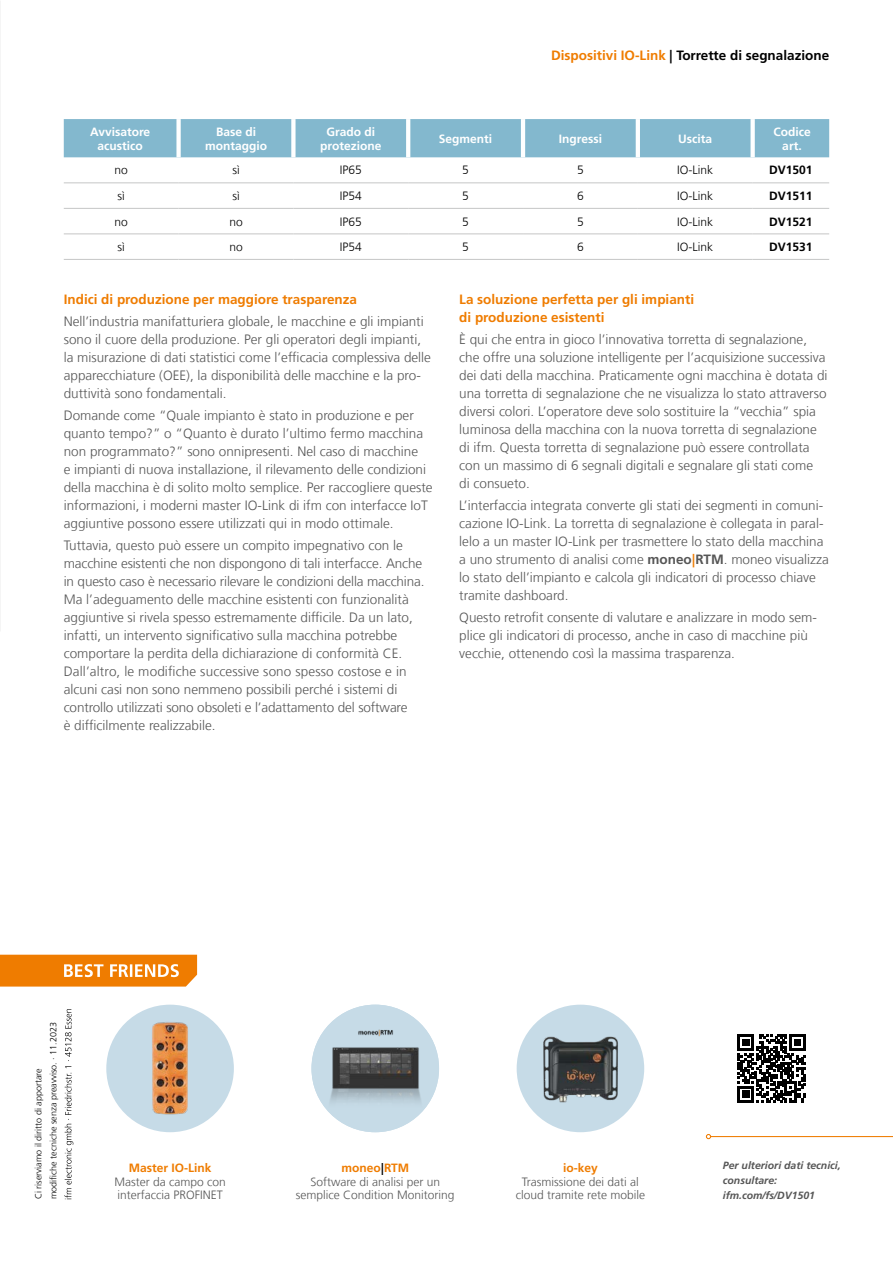
<style>
.page{position:relative;width:893px;height:1263px;background:#fff}
.page>*{position:absolute;margin:0;border:0;box-sizing:border-box;transform-origin:0 0}
.Fließtext{font:300 13.5px/18px "Frutiger LT Com";color:#565656}
.Fließtext_Headline{font:700 13.5px/18px "Frutiger LT Com";color:#ef7c00}
.Box_Produktgruppe{font:700 13.5px "Frutiger LT Com";color:#000}
.Best_Friends_Fließtext{font:300 12px/13.5px "Frutiger LT Com";color:#565656;text-align:center}
.Tabellenkopf{font:700 12px/14.2px "Frutiger LT Com";color:#fff;text-align:center}
.Tabellentext_zentriert{font:300 12px "Frutiger LT Com";color:#000}
.Best_Friends_Headline_orange{font:700 12px "Frutiger LT Com";color:#ef7c00}
.BESTELLNUMMER{font:700 12px "Frutiger LT Com";color:#000}
.QR_Code_linksbündig{font:italic 700 10.5px/15px "Frutiger LT Com";color:#565656}
.Datum{font:300 9px "Frutiger LT Com";color:#000}
.s1{color:#ef7c00}
.s2{font-weight:700}
.s3{font-weight:700;color:#ef7c00}
.s4{color:#000}
</style>
<div class="page">
<svg style="left:0;top:955px;width:197px;height:31px;background:#f08b1e"></svg>
<img style="left:106px;top:1005px;width:128px;height:126px">
<div style="left:517px;top:1005px;width:127px;height:127px;background:#c6dbe7;border-radius:50%"></div>
<img style="left:526px;top:1014px;width:109px;height:109px">
<hr style="left:711px;top:1136px;width:182px;height:1px;background:#ef7c00">
<svg style="left:706px;top:1134px;width:5px;height:5px"></svg>
<svg style="left:738px;top:1034px;width:68px;height:68px"></svg>
<svg style="left:65px;top:1009px;width:8px;height:190px"></svg>
<div style="left:311px;top:1005px;width:128px;height:127px;background:#c6dbe7;border-radius:50%"></div>
<img style="left:321px;top:1010px;width:108px;height:108px">
<div style="left:64px;top:119px;width:765px;height:38px;background:#83b8ce"></div>
<div style="left:291px;top:119px;width:5px;height:38px;background:#fff"></div>
<svg style="left:406px;top:119px;width:4px;height:38px"></svg>
<hr style="left:521px;top:119px;width:4px;height:38px;background:#fff">
<hr style="left:636px;top:119px;width:4px;height:38px;background:#fff">
<div style="left:176px;top:119px;width:5px;height:38px;background:#fff"></div>
<div style="left:750px;top:119px;width:5px;height:38px;background:#fff"></div>
<hr style="left:64px;top:183px;width:115px;height:1px;background:#c5c6c6">
<hr style="left:179px;top:183px;width:114px;height:1px;background:#c5c6c6">
<hr style="left:293px;top:183px;width:115px;height:1px;background:#c5c6c6">
<hr style="left:408px;top:183px;width:115px;height:1px;background:#c5c6c6">
<hr style="left:523px;top:183px;width:115px;height:1px;background:#c5c6c6">
<hr style="left:638px;top:183px;width:115px;height:1px;background:#c5c6c6">
<hr style="left:753px;top:183px;width:76px;height:1px;background:#c5c6c6">
<hr style="left:64px;top:208px;width:115px;height:1px;background:#c5c6c6">
<hr style="left:179px;top:208px;width:114px;height:1px;background:#c5c6c6">
<hr style="left:293px;top:208px;width:115px;height:1px;background:#c5c6c6">
<hr style="left:408px;top:208px;width:115px;height:1px;background:#c5c6c6">
<hr style="left:523px;top:208px;width:115px;height:1px;background:#c5c6c6">
<hr style="left:638px;top:208px;width:115px;height:1px;background:#c5c6c6">
<hr style="left:753px;top:208px;width:76px;height:1px;background:#c5c6c6">
<hr style="left:64px;top:234px;width:115px;height:1px;background:#c5c6c6">
<hr style="left:179px;top:234px;width:114px;height:1px;background:#c5c6c6">
<hr style="left:293px;top:234px;width:115px;height:1px;background:#c5c6c6">
<hr style="left:408px;top:234px;width:115px;height:1px;background:#c5c6c6">
<hr style="left:523px;top:234px;width:115px;height:1px;background:#c5c6c6">
<hr style="left:638px;top:234px;width:115px;height:1px;background:#c5c6c6">
<hr style="left:753px;top:234px;width:76px;height:1px;background:#c5c6c6">
<hr style="left:64px;top:259px;width:115px;height:1px;background:#c5c6c6">
<hr style="left:179px;top:259px;width:114px;height:1px;background:#c5c6c6">
<hr style="left:293px;top:259px;width:115px;height:1px;background:#c5c6c6">
<hr style="left:408px;top:259px;width:115px;height:1px;background:#c5c6c6">
<hr style="left:523px;top:259px;width:115px;height:1px;background:#c5c6c6">
<hr style="left:638px;top:259px;width:115px;height:1px;background:#c5c6c6">
<hr style="left:753px;top:259px;width:76px;height:1px;background:#c5c6c6">
<p class="Box_Produktgruppe" style="left:551px;top:47px;width:280px"><span class="s1">Dispositivi IO-Link</span> | Torrette di segnalazione</p>
<p class="Tabellenkopf" style="left:90px;top:124px;width:62px">Avvisatore acustico</p>
<p class="Tabellenkopf" style="left:205px;top:124px;width:64px">Base di montaggio</p>
<p class="Tabellenkopf" style="left:320px;top:124px;width:63px">Grado di protezione</p>
<p class="Tabellenkopf" style="left:439px;top:131px;width:55px">Segmenti</p>
<p class="Tabellenkopf" style="left:559px;top:131px;width:45px">Ingressi</p>
<p class="Tabellenkopf" style="left:678px;top:131px;width:35px">Uscita</p>
<p class="Tabellenkopf" style="left:773px;top:124px;width:39px">Codice art.</p>
<p class="Tabellentext_zentriert" style="left:115px;top:163px;width:15px">no</p>
<p class="Tabellentext_zentriert" style="left:232px;top:163px;width:9px">sì</p>
<p class="Tabellentext_zentriert" style="left:340px;top:163px;width:24px">IP65</p>
<p class="Tabellentext_zentriert" style="left:462px;top:163px;width:8px">5</p>
<p class="Tabellentext_zentriert" style="left:577px;top:163px;width:8px">5</p>
<p class="Tabellentext_zentriert" style="left:677px;top:163px;width:37px">IO-Link</p>
<p class="BESTELLNUMMER" style="left:769px;top:163px;width:45px">DV1501</p>
<p class="Tabellentext_zentriert" style="left:118px;top:189px;width:9px">sì</p>
<p class="Tabellentext_zentriert" style="left:232px;top:189px;width:9px">sì</p>
<p class="Tabellentext_zentriert" style="left:340px;top:189px;width:24px">IP54</p>
<p class="Tabellentext_zentriert" style="left:462px;top:189px;width:8px">5</p>
<p class="Tabellentext_zentriert" style="left:577px;top:189px;width:8px">6</p>
<p class="Tabellentext_zentriert" style="left:677px;top:189px;width:37px">IO-Link</p>
<p class="BESTELLNUMMER" style="left:769px;top:189px;width:45px">DV1511</p>
<p class="Tabellentext_zentriert" style="left:115px;top:214px;width:15px">no</p>
<p class="Tabellentext_zentriert" style="left:229px;top:214px;width:15px">no</p>
<p class="Tabellentext_zentriert" style="left:340px;top:214px;width:24px">IP65</p>
<p class="Tabellentext_zentriert" style="left:462px;top:214px;width:8px">5</p>
<p class="Tabellentext_zentriert" style="left:577px;top:214px;width:8px">5</p>
<p class="Tabellentext_zentriert" style="left:677px;top:214px;width:37px">IO-Link</p>
<p class="BESTELLNUMMER" style="left:769px;top:214px;width:45px">DV1521</p>
<p class="Tabellentext_zentriert" style="left:118px;top:240px;width:9px">sì</p>
<p class="Tabellentext_zentriert" style="left:229px;top:240px;width:15px">no</p>
<p class="Tabellentext_zentriert" style="left:340px;top:240px;width:24px">IP54</p>
<p class="Tabellentext_zentriert" style="left:462px;top:240px;width:8px">5</p>
<p class="Tabellentext_zentriert" style="left:577px;top:240px;width:8px">6</p>
<p class="Tabellentext_zentriert" style="left:677px;top:240px;width:37px">IO-Link</p>
<p class="BESTELLNUMMER" style="left:769px;top:240px;width:45px">DV1531</p>
<p class="Fließtext_Headline" style="left:64px;top:290px;width:295px">Indici di produzione per maggiore trasparenza</p>
<p class="Fließtext" style="left:64px;top:312px;width:369px">Nell’industria manifatturiera globale, le macchine e gli impianti sono il cuore della produzione. Per gli operatori degli impianti, la misurazione di dati statistici come l’efficacia complessiva delle apparecchiature (OEE), la disponibilità delle macchine e la pro&shy;duttività sono fondamentali.</p>
<p class="Fließtext" style="left:64px;top:406px;width:370px">Domande come “Quale impianto è stato in produzione e per quanto tempo?” o “Quanto è durato l’ultimo fermo macchina non programmato?” sono onnipresenti. Nel caso di macchine<br>e impianti di nuova installazione, il rilevamento delle condizioni della macchina è di solito molto semplice. Per raccogliere queste informazioni, i moderni master IO-Link di ifm con interfacce IoT aggiuntive possono essere utilizzati qui in modo ottimale.</p>
<p class="Fließtext" style="left:64px;top:537px;width:362px">Tuttavia, questo può essere un compito impegnativo con le macchine esistenti che non dispongono di tali interfacce. Anche in questo caso è necessario rilevare le condizioni della macchina.<br>Ma l’adeguamento delle macchine esistenti con funzionalità aggiuntive si rivela spesso estremamente difficile. Da un lato, infatti, un intervento significativo sulla macchina potrebbe comportare la perdita della dichiarazione di conformità CE.<br>Dall’altro, le modifiche successive sono spesso costose e in alcuni casi non sono nemmeno possibili perché i sistemi di controllo utilizzati sono obsoleti e l’adattamento del software<br>è difficilmente realizzabile.</p>
<p class="Fließtext_Headline" style="left:459px;top:290px;width:236px">La soluzione perfetta per gli impianti di produzione esistenti</p>
<p class="Fließtext" style="left:459px;top:330px;width:370px">È qui che entra in gioco l’innovativa torretta di segnalazione, che offre una soluzione intelligente per l’acquisizione successiva dei dati della macchina. Praticamente ogni macchina è dotata di una torretta di segnalazione che ne visualizza lo stato attraverso diversi colori. L’operatore deve solo sostituire la “vecchia” spia luminosa della macchina con la nuova torretta di segnalazione di ifm. Questa torretta di segnalazione può essere controllata con un massimo di 6 segnali digitali e segnalare gli stati come<br>di consueto.</p>
<p class="Fließtext" style="left:459px;top:496px;width:371px">L’interfaccia integrata converte gli stati dei segmenti in comuni&shy;cazione IO-Link. La torretta di segnalazione è collegata in paral&shy;lelo a un master IO-Link per trasmettere lo stato della macchina a uno strumento di analisi come <span class="s2">moneo</span><span class="s3">|</span><span class="s2">RTM</span>. moneo visualizza lo stato dell’impianto e calcola gli indicatori di processo chiave tramite dashboard.</p>
<p class="Fließtext" style="left:459px;top:609px;width:359px">Questo retrofit consente di valutare e analizzare in modo sem&shy;plice gli indicatori di processo, anche in caso di macchine più vecchie, ottenendo così la massima trasparenza.</p>
<p class="Datum" style="left:48px;top:1199px;width:178px;rotate:-90deg">modifiche tecniche senza preavviso. · 11.2023</p>
<p class="Datum" style="left:33px;top:1199px;width:132px;rotate:-90deg">Ci riserviamo il diritto di apportare</p>
<p class="Best_Friends_Headline_orange" style="left:129px;top:1161px;width:84px">Master IO-Link</p>
<p class="Best_Friends_Fließtext" style="left:114px;top:1175px;width:113px;text-align:left">Master da campo con interfaccia PROFINET</p>
<p class="Best_Friends_Headline_orange" style="left:341px;top:1161px;width:69px">moneo<span class="s4">|</span>RTM</p>
<p class="Best_Friends_Fließtext" style="left:296px;top:1175px;width:160px">Software di analisi per un semplice Condition Monitoring</p>
<p class="Best_Friends_Headline_orange" style="left:563px;top:1161px;width:36px">io-key</p>
<p class="Best_Friends_Fließtext" style="left:516px;top:1175px;width:131px">Trasmissione dei dati al cloud tramite rete mobile</p>
<p class="QR_Code_linksbündig" style="left:723px;top:1158px;width:119px">Per ulteriori dati tecnici, consultare:</p>
<p class="QR_Code_linksbündig" style="left:723px;top:1188px;width:94px">ifm.com/fs/DV1501</p>
</div>
